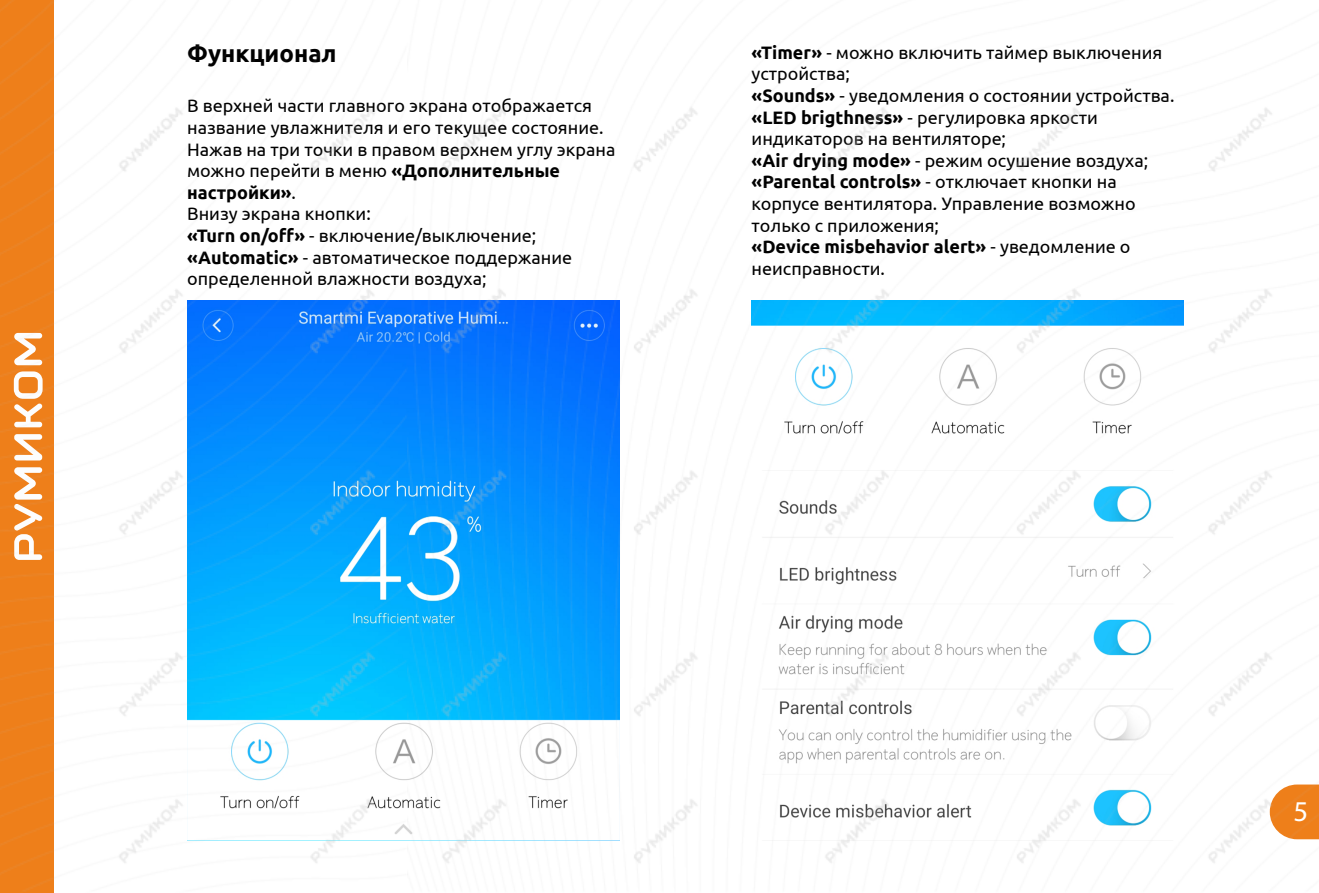
<style>
.page{position:relative;width:1319px;height:893px;background:#fff}
.page>*{position:absolute;margin:0;border:0;box-sizing:border-box;transform-origin:0 0}
.t1{font:28.8px "Myriad Pro";color:#fff}
.t2{font:700 24px "Ubuntu";color:#000}
.t3{font:18px/21.6px "Ubuntu";color:#000}
.s1{font-weight:700}
</style>
<div class="page">
<img style="left:0;top:0;width:1318px;height:893px">
<h2 class="t2" style="left:187px;top:39px;width:151px">Функционал</h2>
<p class="t3" style="left:187px;top:95px;width:430px">В верхней части главного экрана отображается название увлажнителя и его текущее состояние.<br>Нажав на три точки в правом верхнем углу экрана можно перейти в меню <span class="s1">«Дополнительные настройки»</span>.<br>Внизу экрана кнопки:<br><span class="s1">«Turn on/off»</span> - включение/выключение; <span class="s1">«Automatic»</span> - автоматическое поддержание определенной влажности воздуха;</p>
<p class="t3" style="left:751px;top:41px;width:424px"><span class="s1">«Timer»</span> - можно включить таймер выключения устройства;<br><span class="s1">«Sounds»</span> - уведомления о состоянии устройства. <span class="s1">«LED brigthness»</span> - регулировка яркости индикаторов на вентиляторе;<br><span class="s1">«Air drying mode»</span> - режим осушение воздуха; <span class="s1">«Parental controls»</span> - отключает кнопки на корпусе вентилятора. Управление возможно только с приложения;<br><span class="s1">«Device misbehavior alert»</span> - уведомление о неисправности.</p>
<h1 class="t1" style="left:1293px;top:793px;width:16px">5</h1>
</div>
